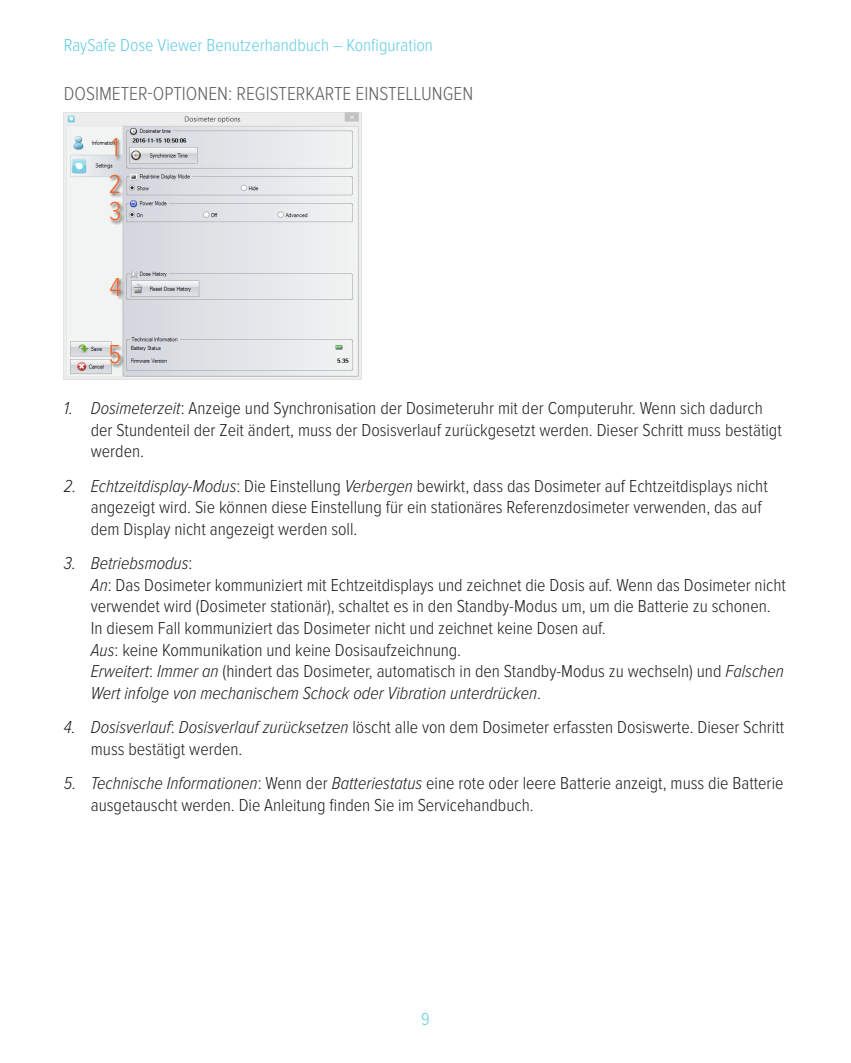
<style>
.page{position:relative;width:851px;height:1063px;background:#fff}
.page>*{position:absolute;margin:0;border:0;box-sizing:border-box;transform-origin:0 0}
.t1{font:300 27px/36.9px "Proxima Nova Cond";color:#f26428}
.Header_3{font:300 19.5px "Proxima Nova Cond";color:#636366}
.t2{font:300 18px/21.6px "Proxima Nova Cond";color:#231f20}
.t3{font:300 18px "Proxima Nova Cond";color:#65cce6}
.s1{font-style:italic}
</style>
<div class="page">
<img style="left:64px;top:113px;width:297px;height:267px">
<div style="left:111px;top:137px;width:11px;height:24px;background:#231f20;opacity:.75"></div>
<div style="left:109px;top:174px;width:15px;height:24px;background:#231f20;opacity:.75"></div>
<div style="left:109px;top:202px;width:15px;height:23px;background:#231f20;opacity:.75"></div>
<div style="left:109px;top:277px;width:16px;height:24px;background:#231f20;opacity:.75"></div>
<div style="left:109px;top:345px;width:15px;height:24px;background:#231f20;opacity:.75"></div>
<p class="t3" style="left:64px;top:35px;width:370px">RaySafe Dose Viewer Benutzerhandbuch – Konfiguration</p>
<p class="Header_3" style="left:64px;top:83px;width:411px">DOSIMETER-OPTIONEN: REGISTERKARTE EINSTELLUNGEN</p>
<p class="t1" style="left:109px;top:129px;width:14px">1<br>2</p>
<p class="t1" style="left:109px;top:193px;width:14px">3</p>
<p class="t1" style="left:110px;top:269px;width:13px">4</p>
<p class="t1" style="left:109px;top:337px;width:14px">5</p>
<p class="t2" style="left:91px;top:398px;width:692px;text-indent:-27px"><span class="s1">1. Dosimeterzeit</span>: Anzeige und Synchronisation der Dosimeteruhr mit der Computeruhr. Wenn sich dadurch der Stundenteil der Zeit ändert, muss der Dosisverlauf zurückgesetzt werden. Dieser Schritt muss bestätigt werden.</p>
<p class="t2" style="left:91px;top:475px;width:678px;text-indent:-27px"><span class="s1">2. Echtzeitdisplay-Modus</span>: Die Einstellung <span class="s1">Verbergen</span> bewirkt, dass das Dosimeter auf Echtzeitdisplays nicht angezeigt wird. Sie können diese Einstellung für ein stationäres Referenzdosimeter verwenden, das auf dem Display nicht angezeigt werden soll.</p>
<p class="t2" style="left:91px;top:553px;width:696px;text-indent:-27px"><span class="s1">3. Betriebsmodus</span>:<br><span class="s1">An</span>: Das Dosimeter kommuniziert mit Echtzeitdisplays und zeichnet die Dosis auf. Wenn das Dosimeter nicht verwendet wird (Dosimeter stationär), schaltet es in den Standby-Modus um, um die Batterie zu schonen.<br>In diesem Fall kommuniziert das Dosimeter nicht und zeichnet keine Dosen auf.<br><span class="s1">Aus</span>: keine Kommunikation und keine Dosisaufzeichnung.<br><span class="s1">Erweitert</span>: <span class="s1">Immer an</span> (hindert das Dosimeter, automatisch in den Standby-Modus zu wechseln) und <span class="s1">Falschen Wert infolge von mechanischem Schock oder Vibration unterdrücken</span>.</p>
<p class="t2" style="left:91px;top:717px;width:694px;text-indent:-27px"><span class="s1">4. Dosisverlauf</span>: <span class="s1">Dosisverlauf zurücksetzen</span> löscht alle von dem Dosimeter erfassten Dosiswerte. Dieser Schritt muss bestätigt werden.</p>
<p class="t2" style="left:91px;top:773px;width:694px;text-indent:-27px"><span class="s1">5. Technische Informationen</span>: Wenn der <span class="s1">Batteriestatus</span> eine rote oder leere Batterie anzeigt, muss die Batterie ausgetauscht werden. Die Anleitung finden Sie im Servicehandbuch.</p>
<p class="t3" style="left:421px;top:1009px;width:10px">9</p>
</div>
